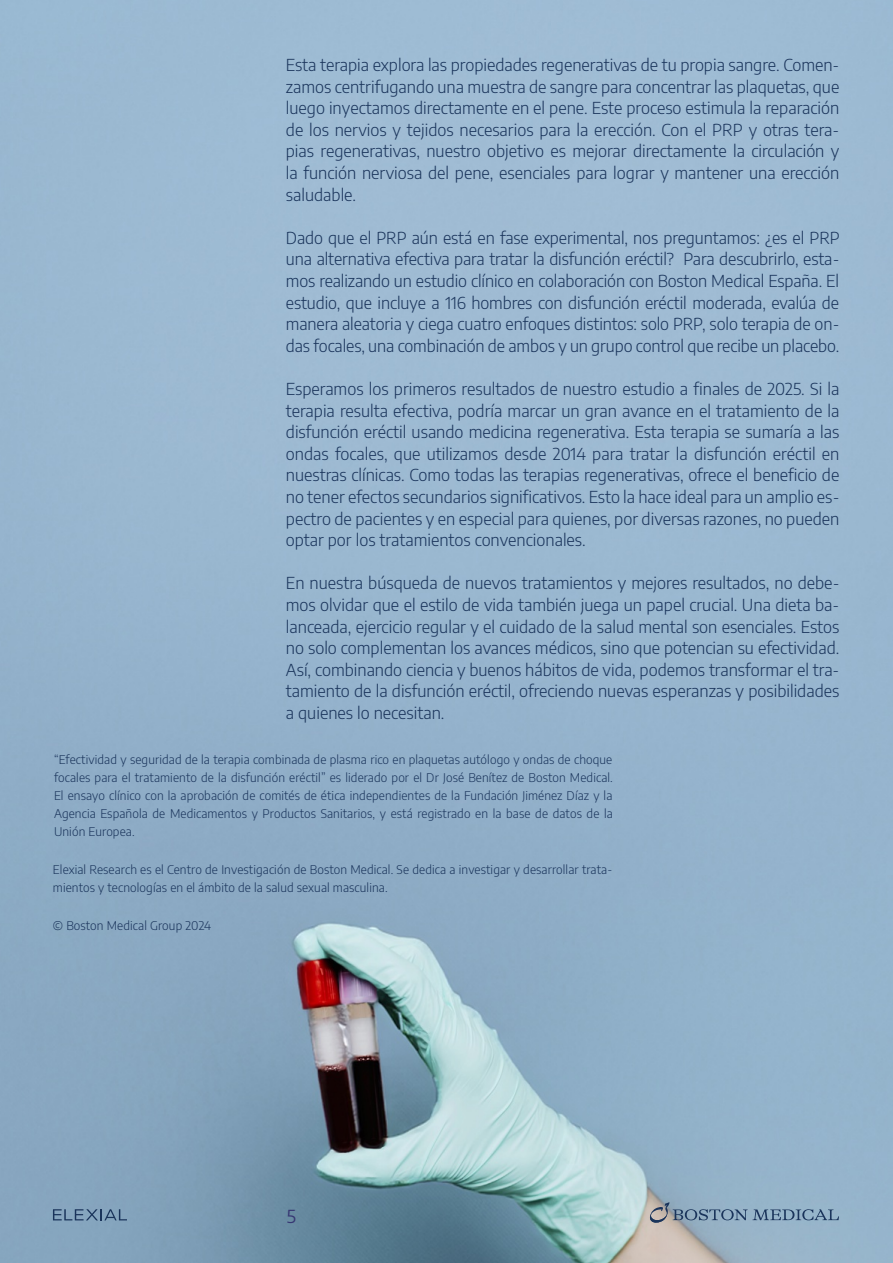
<style>
.page{position:relative;width:893px;height:1263px;background:#fff}
.page>*{position:absolute;margin:0;border:0;box-sizing:border-box;transform-origin:0 0}
.t1{font:18px "Encode Sans";color:#373773}
.t2{font:300 16.5px/21.6px "Encode Sans";color:#1a345b;text-align:justify}
.t3{font:300 12px/18px "Encode Sans";letter-spacing:.01em;color:#1a345b}
</style>
<div class="page">
<img style="left:0;top:0;width:893px;height:1263px">
<svg style="left:53px;top:1209px;width:74px;height:11px"></svg>
<svg style="left:649px;top:1202px;width:190px;height:22px;background:#879fb4"></svg>
<p class="t2" style="left:286px;top:55px;width:555px">Esta terapia explora las propiedades regenerativas de tu propia sangre. Comen&shy;zamos centrifugando una muestra de sangre para concentrar las plaquetas, que luego inyectamos directamente en el pene. Este proceso estimula la reparación de los nervios y tejidos necesarios para la erección. Con el PRP y otras tera&shy;pias regenerativas, nuestro objetivo es mejorar directamente la circulación y la función nerviosa del pene, esenciales para lograr y mantener una erección saludable.</p>
<p class="t2" style="left:286px;top:228px;width:555px">Dado que el PRP aún está en fase experimental, nos preguntamos: ¿es el PRP una alternativa efectiva para tratar la disfunción eréctil? Para descubrirlo, esta&shy;mos realizando un estudio clínico en colaboración con Boston Medical España. El estudio, que incluye a 116 hombres con disfunción eréctil moderada, evalúa de manera aleatoria y ciega cuatro enfoques distintos: solo PRP, solo terapia de on&shy;das focales, una combinación de ambos y un grupo control que recibe un placebo.</p>
<p class="t2" style="left:286px;top:377px;width:555px">Esperamos los primeros resultados de nuestro estudio a finales de 2025. Si la terapia resulta efectiva, podría marcar un gran avance en el tratamiento de la disfunción eréctil usando medicina regenerativa. Esta terapia se sumaría a las ondas focales, que utilizamos desde 2014 para tratar la disfunción eréctil en nuestras clínicas. Como todas las terapias regenerativas, ofrece el beneficio de no tener efectos secundarios significativos. Esto la hace ideal para un amplio es&shy;pectro de pacientes y en especial para quienes, por diversas razones, no pueden optar por los tratamientos convencionales.</p>
<p class="t2" style="left:286px;top:574px;width:555px">En nuestra búsqueda de nuevos tratamientos y mejores resultados, no debe&shy;mos olvidar que el estilo de vida también juega un papel crucial. Una dieta ba&shy;lanceada, ejercicio regular y el cuidado de la salud mental son esenciales. Estos no solo complementan los avances médicos, sino que potencian su efectividad.<br>Así, combinando ciencia y buenos hábitos de vida, podemos transformar el tra&shy;tamiento de la disfunción eréctil, ofreciendo nuevas esperanzas y posibilidades a quienes lo necesitan.</p>
<p class="t3" style="left:54px;top:751px;width:560px;text-align:justify">“Efectividad y seguridad de la terapia combinada de plasma rico en plaquetas autólogo y ondas de choque focales para el tratamiento de la disfunción eréctil” es liderado por el Dr José Benítez de Boston Medical.<br>El ensayo clínico con la aprobación de comités de ética independientes de la Fundación Jiménez Díaz y la Agencia Española de Medicamentos y Productos Sanitarios, y está registrado en la base de datos de la Unión Europea.</p>
<p class="t3" style="left:53px;top:861px;width:561px">Elexial Research es el Centro de Investigación de Boston Medical. Se dedica a investigar y desarrollar trata&shy;mientos y tecnologías en el ámbito de la salud sexual masculina.</p>
<p class="t3" style="left:53px;top:918px;width:160px">© Boston Medical Group 2024</p>
<p class="t1" style="left:287px;top:1208px;width:11px">5</p>
</div>
